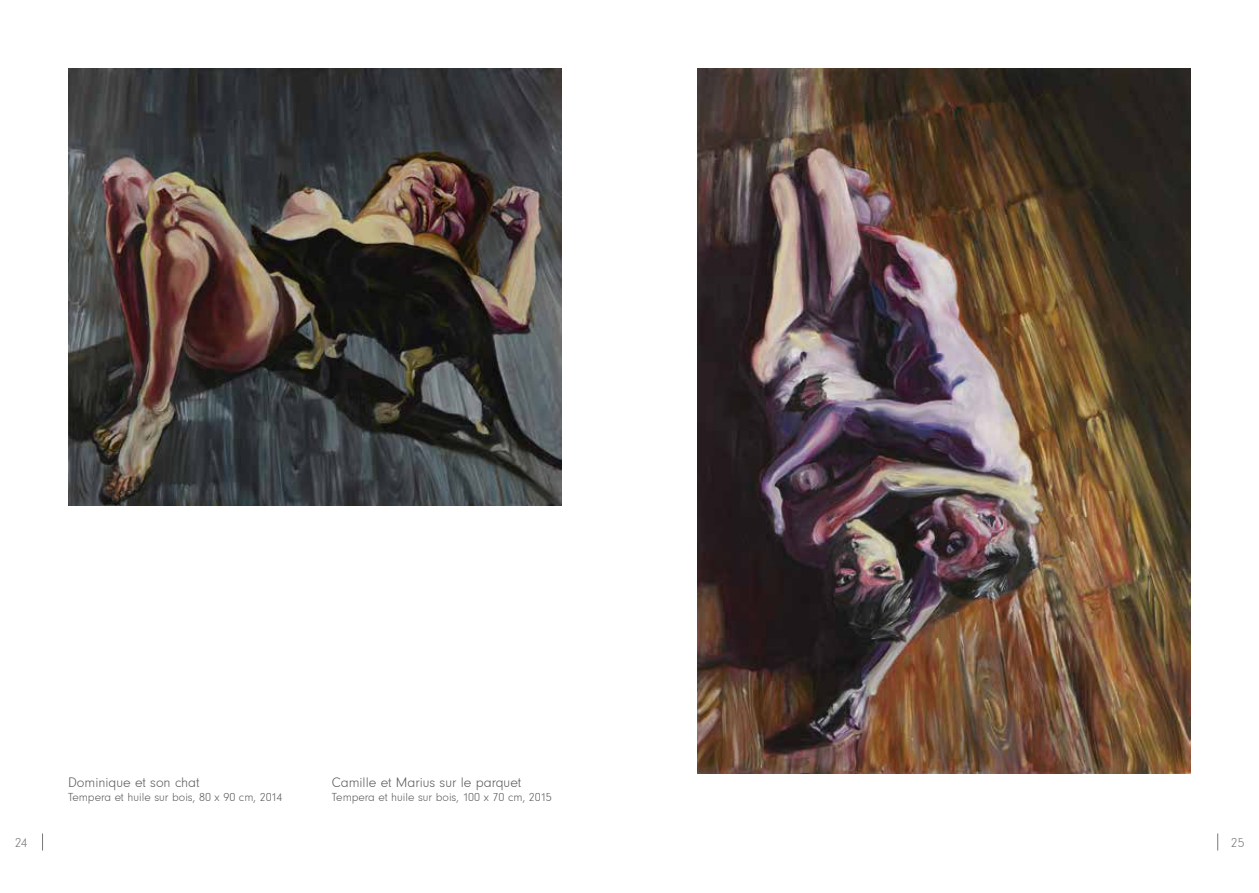
<style>
.page{position:relative;width:1259px;height:893px;background:#fff}
.page>*{position:absolute;margin:0;border:0;box-sizing:border-box;transform-origin:0 0}
.t1{font:14.25px "Neuzeit Gro T Ligh";color:#58595b}
.t2{font:13.5px "Neuzeit Gro T Ligh";color:#77787b}
.t3{font:12px "Neuzeit Gro T Ligh";color:#58595b}
</style>
<div class="page">
<img style="left:697px;top:68px;width:494px;height:705px">
<svg style="left:1217px;top:833px;width:1px;height:17px"></svg>
<img style="left:68px;top:68px;width:493px;height:438px">
<svg style="left:42px;top:833px;width:1px;height:17px"></svg>
<p class="t2" style="left:15px;top:835px;width:14px">24</p>
<p class="t1" style="left:68px;top:774px;width:133px">Dominique et son chat</p>
<p class="t3" style="left:68px;top:791px;width:216px">Tempera et huile sur bois, 80 x 90 cm, 2014</p>
<p class="t1" style="left:332px;top:774px;width:191px">Camille et Marius sur le parquet</p>
<p class="t3" style="left:332px;top:791px;width:222px">Tempera et huile sur bois, 100 x 70 cm, 2015</p>
<p class="t2" style="left:1231px;top:835px;width:15px">25</p>
</div>
